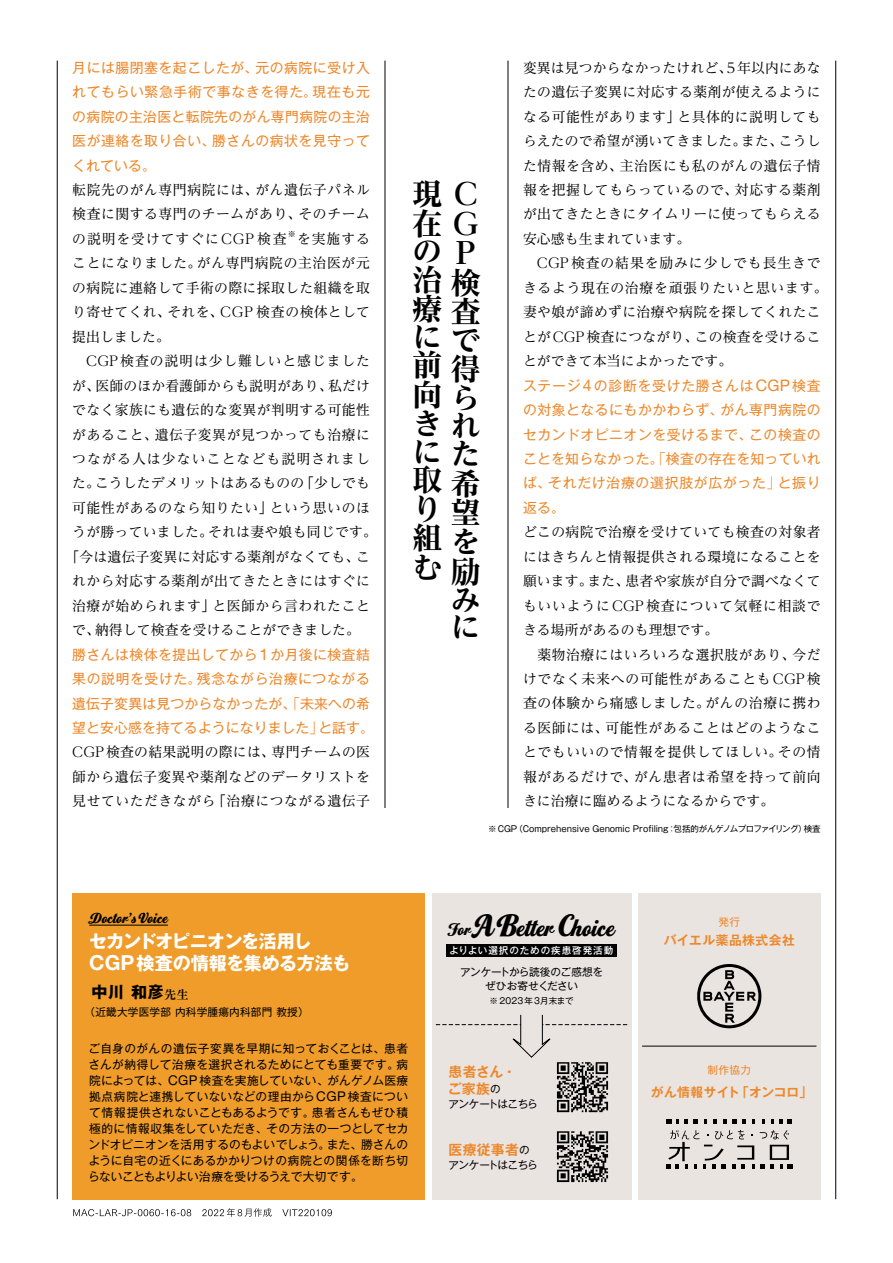
<style>
.page{position:relative;width:893px;height:1263px;background:#fff}
.page>*{position:absolute;margin:0;border:0;box-sizing:border-box;transform-origin:0 0}
.t1{font:700 expanded 29.7px/28.8px "Reim Pro";color:#000;text-align:right}
.t2{font:24.6px "Home Run Script";color:#000}
.t3{font:700 18px/21.3px "Gothic MB101 Pro";letter-spacing:-.035em;color:#fff}
.t4{font:700 15.9px "Gothic MB101 Pro";color:#000}
.t5{font:14.85px "Home Run Script";letter-spacing:.02em;color:#000}
.t6{font:13.8px/24.5px "Reim Pro";letter-spacing:.025em;color:#000;text-align:justify}
.t7{font:13.8px/24.5px "Gothic MB101 Pro";letter-spacing:.025em;color:#ed882b;text-align:justify}
.t8{font:13.8px "Reim Pro";letter-spacing:.045em;color:#000}
.t9{font:13.8px "Reim Pro";letter-spacing:.065em;color:#000}
.t10{font:13.8px "Reim Pro";letter-spacing:.08em;color:#000}
.t11{font:700 13.8px/17px "Gothic MB101 Pro De";letter-spacing:.02em;color:#ed882b}
.t12{font:700 12.75px "Gothic MB101 Pro De";letter-spacing:.04em;color:#ed882b}
.t13{font:11.7px/15.9px "Gothic MB101 Pro";letter-spacing:.005em;color:#000;text-align:justify}
.t14{font:10.65px/13.8px "Gothic MB101 Pro";letter-spacing:-.035em;color:#000;text-align:center}
.t15{font:10.65px "Gothic MB101 Pro";letter-spacing:.02em;color:#000}
.t16{font:10.65px "Gothic MB101 Pro";letter-spacing:-.055em;color:#000}
.t17{font:10.65px "Gothic MB101 Pro";letter-spacing:.04em;color:#ed882b}
.t18{font:500 9.6px "Gothic MB101 Pro";letter-spacing:.1em;color:#fff}
.t19{font:8.55px "Gothic MB101 Pro";letter-spacing:-.005em;color:#000}
.t20{font:8.55px "Gothic MB101 Pro";letter-spacing:.02em;color:#000}
.t21{font:8.1px "Reim Pro";color:#000}
.s1{font-family:"Helvetica Neue LT Std";font-size:15.9px}
.s2{font-weight:300}
.s3{font-family:"Helvetica Neue LT Std";font-size:20.85px}
.s4{font-family:"Reim Pro";font-size:11.7px}
.s5{font-size:17.25px}
.s6{font-size:31.95px}
.s7{font-family:"Helvetica Neue LT Std";font-size:13.5px}
.s8{font-family:"Gothic MB101 Pro";font-weight:400;font-size:10.65px;color:#000}
</style>
<div class="page">
<div style="left:72px;top:893px;width:353px;height:306px;background:#ef9c2a"></div>
<div style="left:638px;top:893px;width:183px;height:306px;background:#eae4e0"></div>
<hr style="left:835px;top:61px;width:1px;height:1138px;background:#000">
<hr style="left:57px;top:61px;width:1px;height:1138px;background:#000">
<div style="left:432px;top:893px;width:199px;height:306px;background:#eae4e0"></div>
<hr style="left:385px;top:61px;width:1px;height:747px;background:#000">
<hr style="left:508px;top:61px;width:1px;height:747px;background:#000">
<hr style="left:89px;top:925px;width:79px;height:1px;background:#000">
<svg style="left:704px;top:1119px;width:3px;height:5px"></svg>
<svg style="left:694px;top:1119px;width:4px;height:5px"></svg>
<svg style="left:685px;top:1119px;width:3px;height:5px"></svg>
<svg style="left:666px;top:1119px;width:12px;height:5px"></svg>
<svg style="left:779px;top:1119px;width:13px;height:5px"></svg>
<svg style="left:762px;top:1119px;width:3px;height:5px"></svg>
<svg style="left:752px;top:1119px;width:3px;height:5px"></svg>
<svg style="left:743px;top:1119px;width:3px;height:5px"></svg>
<svg style="left:732px;top:1119px;width:5px;height:5px"></svg>
<svg style="left:723px;top:1119px;width:3px;height:5px"></svg>
<svg style="left:713px;top:1119px;width:4px;height:5px"></svg>
<svg style="left:666px;top:1130px;width:126px;height:38px"></svg>
<svg style="left:697px;top:964px;width:64px;height:64px"></svg>
<hr style="left:642px;top:1046px;width:174px;height:1px;background:#000">
<img style="left:556px;top:1062px;width:53px;height:51px">
<img style="left:556px;top:1131px;width:53px;height:52px">
<svg style="left:436px;top:1014px;width:191px;height:43px"></svg>
<div style="left:446px;top:944px;width:171px;height:13px;background:#000"></div>
<svg style="left:73px;top:1208px;width:259px;height:9px"></svg>
<p class="t7" style="left:72px;top:53px;width:299px">月には腸閉塞を起こしたが、元の病院に受け入れてもらい緊急手術で事なきを得た。現在も元の病院の主治医と転院先のがん専門病院の主治医が連絡を取り合い、勝さんの病状を見守ってくれている。</p>
<p class="t6" style="left:72px;top:177px;width:299px">転院先のがん専門病院には、がん遺伝子パネル検査に関する専門のチームがあり、そのチームの説明を受けてすぐにCGP検査</p>
<p class="t21" style="left:288px;top:227px;width:10px">※</p>
<p class="t6" style="left:297px;top:226px;width:74px">を実施する</p>
<p class="t8" style="left:72px;top:252px;width:299px">ことになりました。がん専門病院の主治医が元</p>
<p class="t6" style="left:72px;top:275px;width:299px">の病院に連絡して手術の際に採取した組織を取</p>
<p class="t6" style="left:72px;top:300px;width:299px">り寄せてくれ、それを、CGP 検査の検体として</p>
<p class="t6" style="left:72px;top:324px;width:99px">提出しました。</p>
<p class="t9" style="left:72px;top:350px;width:299px">　CGP検査の説明は少し難しいと感じました</p>
<p class="t6" style="left:72px;top:373px;width:299px">が、医師のほか看護師からも説明があり、私だけ</p>
<p class="t6" style="left:72px;top:397px;width:299px">でなく家族にも遺伝的な変異が判明する可能性</p>
<p class="t6" style="left:72px;top:422px;width:299px">があること、遺伝子変異が見つかっても治療に</p>
<p class="t10" style="left:72px;top:447px;width:299px">つながる人は少ないことなども説明されまし</p>
<p class="t6" style="left:72px;top:471px;width:299px">た。こうしたデメリットはあるものの「少しでも</p>
<p class="t6" style="left:72px;top:495px;width:299px">可能性があるのなら知りたい」という思いのほ</p>
<p class="t6" style="left:72px;top:520px;width:306px">うが勝っていました。それは妻や娘も同じです。</p>
<p class="t6" style="left:65px;top:544px;width:306px">「今は遺伝子変異に対応する薬剤がなくても、こ</p>
<p class="t6" style="left:72px;top:568px;width:299px">れから対応する薬剤が出てきたときにはすぐに</p>
<p class="t6" style="left:72px;top:593px;width:299px">治療が始められます」と医師から言われたこと</p>
<p class="t6" style="left:72px;top:617px;width:289px">で、納得して検査を受けることができました。</p>
<p class="t7" style="left:72px;top:640px;width:303px;text-align:left">勝さんは検体を提出してから<span class="s1">1</span>か月後に検査結果の説明を受けた。残念ながら治療につながる遺伝子変異は見つからなかったが、<span class="s2">「</span>未来への希望と安心感を持てるようになりました<span class="s2">」</span>と話す。</p>
<p class="t6" style="left:72px;top:740px;width:299px">CGP検査の結果説明の際には、専門チームの医師から遺伝子変異や薬剤などのデータリストを見せていただきながら「治療につながる遺伝子</p>
<p class="t5" style="left:89px;top:909px;width:80px">Doctor's Voice</p>
<h3 class="t3" style="left:89px;top:928px;width:263px">セカンドオピニオンを活用し<br><span class="s3">CGP</span>検査の情報を集める方法も</h3>
<p class="t4" style="left:91px;top:979px;width:99px">中川 和彦<span class="s4">先生</span></p>
<p class="t15" style="left:85px;top:1002px;width:226px">（近畿大学医学部内科学腫瘍内科部門教授）</p>
<h1 class="t1" style="left:412px;top:179px;width:69px">現 C在 G<br>P<br>検<br>査<br>で<br>得<br>ら<br>きれた<br>希<br>望<br>を<br>励<br>み<br>に</h1>
<h1 class="t1" style="left:412px;top:237px;width:31px;text-align:justify">の治療に前向</h1>
<h1 class="t1" style="left:412px;top:437px;width:31px;text-align:left">に取り組む</h1>
<p class="t6" style="left:523px;top:55px;width:306px;text-align:left">変異は見つからなかったけれど、5年以内にあなたの遺伝子変異に対応する薬剤が使えるようになる可能性があります」と具体的に説明してもらえたので希望が湧いてきました。また、こうした情報を含め、主治医にも私のがんの遺伝子情報を把握してもらっているので、対応する薬剤が出てきたときにタイムリーに使ってもらえる安心感も生まれています。<br>　CGP検査の結果を励みに少しでも長生きできるよう現在の治療を頑張りたいと思います。妻や娘が諦めずに治療や病院を探してくれたことが CGP検査につながり、この検査を受けることができて本当によかったです。</p>
<p class="t7" style="left:523px;top:371px;width:299px">ステージ<span class="s1">4</span>の診断を受けた勝さんは<span class="s1">CGP</span>検査の対象となるにもかかわらず、がん専門病院のセカンドオピニオンを受けるまで、この検査のことを知らなかった。<span class="s2">「</span>検査の存在を知っていれば、それだけ治療の選択肢が広がった<span class="s2">」</span>と振り返る。</p>
<p class="t6" style="left:523px;top:520px;width:299px;text-align:left">どこの病院で治療を受けていても検査の対象者にはきちんと情報提供される環境になることを願います。また、患者や家族が自分で調べなくてもいいようにCGP検査について気軽に相談できる場所があるのも理想です。<br>　薬物治療にはいろいろな選択肢があり、今だけでなく未来への可能性があることもCGP検査の体験から痛感しました。がんの治療に携わる医師には、可能性があることはどのようなことでもいいので情報を提供してほしい。その情報があるだけで、がん患者は希望を持って前向きに治療に臨めるようになるからです。</p>
<p class="t19" style="left:488px;top:822px;width:334px">※CGP（Comprehensive Genomic Profiling：包括的がんゲノムプロファイリング）検査</p>
<h2 class="t2" style="left:449px;top:913px;width:168px"><span class="s5">For</span> <span class="s6">A B</span>etter <span class="s6">C</span>hoice</h2>
<p class="t18" style="left:449px;top:942px;width:166px">よりよい選択のための疾患啓発活動</p>
<p class="t14" style="left:460px;top:964px;width:144px">アンケートから読後のご感想をぜひお寄せください</p>
<p class="t20" style="left:490px;top:993px;width:85px">※2023年3月末まで</p>
<p class="t17" style="left:718px;top:913px;width:23px">発行</p>
<p class="t12" style="left:664px;top:929px;width:133px">バイエル薬品株式会社</p>
<p class="t13" style="left:88px;top:1039px;width:322px">ご自身のがんの遺伝子変異を早期に知っておくことは、患者さんが納得して治療を選択されるためにとても重要です。病院によっては、<span class="s7">CGP</span>検査を実施していない、がんゲノム医療拠点病院と連携していないなどの理由から<span class="s7">CGP</span> 検査について情報提供されないこともあるようです。患者さんもぜひ積極的に情報収集をしていただき、その方法の一つとしてセカンドオピニオンを活用するのもよいでしょう。また、勝さんのように自宅の近くにあるかかりつけの病院との関係を断ち切らないこともよりよい治療を受けるうえで大切です。</p>
<p class="t11" style="left:448px;top:1061px;width:70px">患者さん・ご家族<span class="s8">の</span></p>
<p class="t16" style="left:448px;top:1095px;width:91px">アンケートはこちら</p>
<p class="t11" style="left:449px;top:1139px;width:83px">医療従事者<span class="s8">の</span></p>
<p class="t16" style="left:448px;top:1156px;width:91px">アンケートはこちら</p>
<p class="t17" style="left:707px;top:1061px;width:45px">制作協力</p>
<p class="t12" style="left:651px;top:1081px;width:163px">がん情報サイト「オンコロ」</p>
</div>
